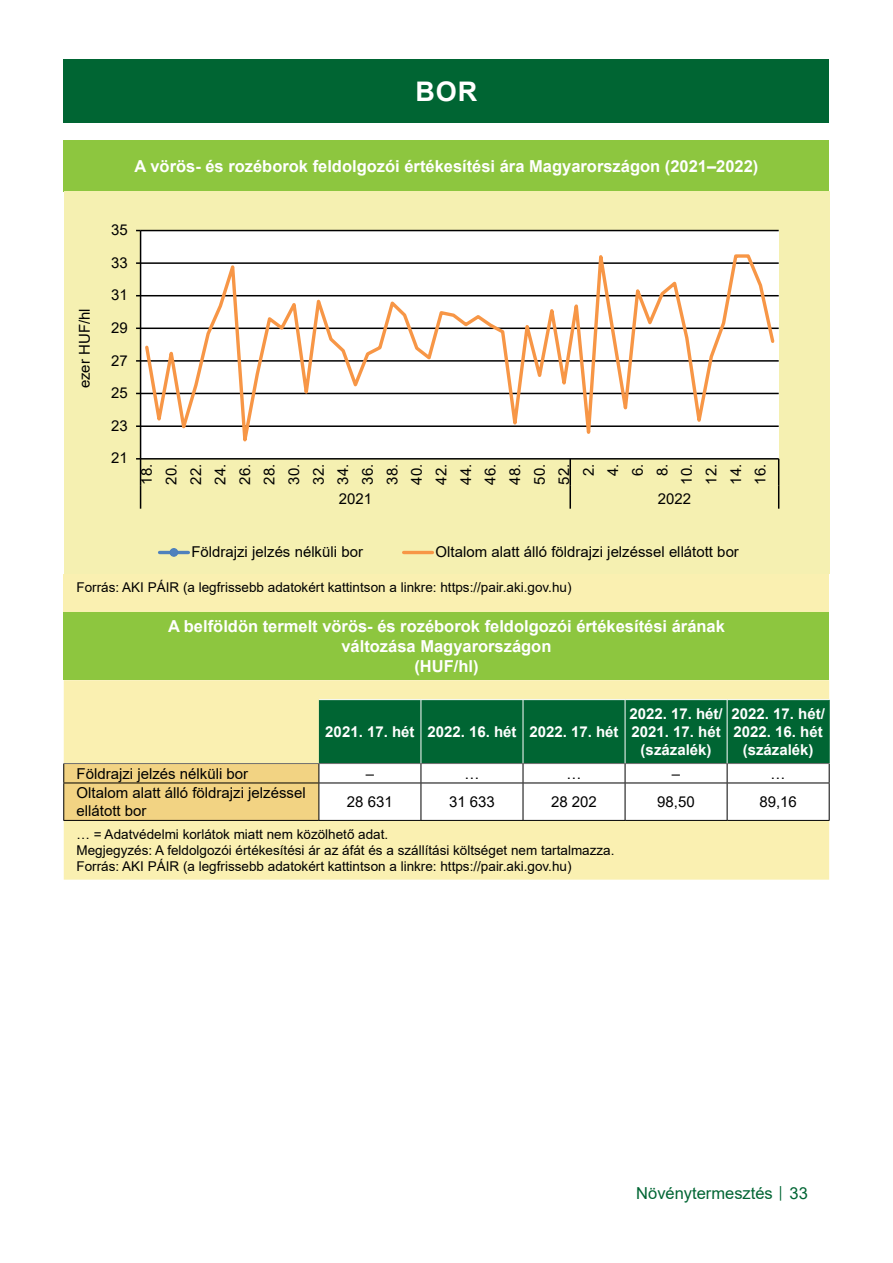
<style>
.page{position:relative;width:893px;height:1263px;background:#fff}
.page>*{position:absolute;margin:0;border:0;box-sizing:border-box;transform-origin:0 0}
.t1{font:700 27px "Arial";color:#fff}
.t2{font:700 16.5px/19.8px "Arial";color:#fff;text-align:center}
.t3{font:16.5px "Arial";color:#006533}
.t4{font:15px/24.6px "Arial";color:#000}
.t5{font:700 15px/18px "Arial";color:#fff;text-align:center}
.t6{font:13.5px/16.2px "Arial";color:#000}
.s1{font-size:12px}
</style>
<div class="page">
<div style="left:64px;top:60px;width:765px;height:63px;background:#006533"></div>
<div style="left:64px;top:611px;width:765px;height:69px;background:#8dc63f"></div>
<div style="left:64px;top:680px;width:765px;height:200px;background:#faf0b1"></div>
<hr style="left:319px;top:699px;width:102px;height:1px;background:#fff">
<hr style="left:421px;top:699px;width:102px;height:1px;background:#fff">
<hr style="left:523px;top:699px;width:102px;height:1px;background:#fff">
<hr style="left:625px;top:699px;width:102px;height:1px;background:#fff">
<hr style="left:727px;top:699px;width:102px;height:1px;background:#fff">
<hr style="left:63px;top:820px;width:256px;height:1px;background:#000">
<hr style="left:319px;top:820px;width:102px;height:1px;background:#000">
<hr style="left:421px;top:820px;width:102px;height:1px;background:#000">
<hr style="left:523px;top:820px;width:102px;height:1px;background:#000">
<hr style="left:625px;top:820px;width:102px;height:1px;background:#000">
<hr style="left:727px;top:820px;width:102px;height:1px;background:#000">
<svg style="left:63px;top:700px;width:767px;height:120px"></svg>
<hr style="left:63px;top:783px;width:256px;height:1px;background:#000">
<div style="left:64px;top:140px;width:765px;height:51px;background:#8dc63f"></div>
<div style="left:64px;top:574px;width:765px;height:37px;background:#faf0b1"></div>
<div style="left:64px;top:191px;width:765px;height:383px;background:#f5f0b1"></div>
<hr style="left:141px;top:425px;width:638px;height:2px;background:#000">
<hr style="left:141px;top:393px;width:638px;height:1px;background:#000">
<hr style="left:141px;top:360px;width:638px;height:2px;background:#000">
<hr style="left:141px;top:328px;width:638px;height:1px;background:#000">
<hr style="left:141px;top:295px;width:638px;height:1px;background:#000">
<hr style="left:141px;top:262px;width:638px;height:2px;background:#000">
<hr style="left:141px;top:230px;width:638px;height:1px;background:#000">
<hr style="left:140px;top:231px;width:1px;height:228px;background:#000">
<hr style="left:141px;top:458px;width:638px;height:2px;background:#000">
<hr style="left:569px;top:459px;width:2px;height:27px;background:#000">
<svg style="left:136px;top:458px;width:5px;height:51px"></svg>
<hr style="left:569px;top:486px;width:2px;height:23px;background:#000">
<svg style="left:778px;top:460px;width:1px;height:49px"></svg>
<svg style="left:143px;top:229px;width:634px;height:244px;background:#f2ece3"></svg>
<hr style="left:160px;top:551px;width:28px;height:3px;background:#4f81bd">
<div style="left:170px;top:549px;width:8px;height:7px;background:#4f81bd;border-radius:50%"></div>
<div style="left:170px;top:548px;width:8px;height:9px;border:1px solid #4a7ebb;border-radius:50%"></div>
<hr style="left:404px;top:551px;width:28px;height:3px;background:#f79646">
<h1 class="t1" style="left:416px;top:73px;width:63px">BOR</h1>
<p class="t2" style="left:135px;top:156px;width:625px">A vörös- és rozéborok feldolgozói értékesítési ára Magyarországon (2021–2022)</p>
<p class="t4" style="left:111px;top:217px;width:18px">35</p>
<p class="t4" style="left:111px;top:250px;width:18px">33</p>
<p class="t4" style="left:72px;top:388px;width:81px;rotate:-90deg">ezer HUF/hl</p>
<p class="t4" style="left:111px;top:283px;width:18px">31</p>
<p class="t4" style="left:111px;top:315px;width:18px">29</p>
<p class="t4" style="left:111px;top:348px;width:18px">27</p>
<p class="t4" style="left:111px;top:380px;width:18px">25</p>
<p class="t4" style="left:111px;top:413px;width:18px">23</p>
<p class="t4" style="left:111px;top:446px;width:18px">21</p>
<p class="t4" style="left:134px;top:485px;width:22px;text-align:center;rotate:-90deg">18.<br>20.<br>22.<br>24.<br>26.<br>28.<br>30.<br>32.<br>34.<br>36.<br>38.<br>40.<br>42.<br>44.<br>46.<br>48.<br>50.<br>52.<br>2.<br>4.<br>6.<br>8.<br>10.<br>12.<br>14.<br>16.</p>
<p class="t4" style="left:339px;top:487px;width:35px">2021</p>
<p class="t4" style="left:658px;top:487px;width:35px">2022</p>
<p class="t4" style="left:191px;top:539px;width:173px">Földrajzi jelzés nélküli bor</p>
<p class="t4" style="left:436px;top:539px;width:305px">Oltalom alatt álló földrajzi jelzéssel ellátott bor</p>
<p class="t6" style="left:77px;top:579px;width:496px">Forrás: AKI PÁIR (a legfrissebb adatokért kattintson a linkre: https://pair.aki.gov.hu)</p>
<p class="t2" style="left:168px;top:616px;width:558px">A belföldön termelt vörös- és rozéborok feldolgozói értékesítési árának változása Magyarországon<br>(HUF/hl)</p>
<p class="t5" style="left:325px;top:723px;width:295px">2021. 17. hét 2022. 16. hét 2022. 17. hét</p>
<p class="t4" style="left:77px;top:761px;width:173px">Földrajzi jelzés nélküli bor</p>
<p class="t4" style="left:366px;top:761px;width:10px">–</p>
<p class="t4" style="left:464px;top:761px;width:16px">…</p>
<p class="t4" style="left:566px;top:761px;width:16px">…</p>
<p class="t5" style="left:629px;top:705px;width:95px">2022. 17. hét/<br>2021. 17. hét (százalék)</p>
<p class="t5" style="left:731px;top:705px;width:95px">2022. 17. hét/<br>2022. 16. hét (százalék)</p>
<p class="t4" style="left:672px;top:761px;width:10px">–</p>
<p class="t4" style="left:771px;top:761px;width:16px">…</p>
<p class="t4" style="left:76px;top:784px;width:231px;line-height:18px">Oltalom alatt álló földrajzi jelzéssel ellátott bor</p>
<p class="t4" style="left:347px;top:789px;width:47px">28 631</p>
<p class="t4" style="left:449px;top:789px;width:47px">31 633</p>
<p class="t4" style="left:551px;top:789px;width:47px">28 202</p>
<p class="t4" style="left:657px;top:789px;width:39px">98,50</p>
<p class="t4" style="left:759px;top:789px;width:39px">89,16</p>
<p class="t6" style="left:77px;top:826px;width:539px">… = Adatvédelmi korlátok miatt nem közölhető adat.<br>Megjegyzés: A feldolgozói értékesítési ár az áfát és a szállítási költséget nem tartalmazza.<br>Forrás: AKI PÁIR (a legfrissebb adatokért kattintson a linkre: https://pair.aki.gov.hu)</p>
<p class="t3" style="left:636px;top:1182px;width:173px">Növénytermesztés <span class="s1">│</span> 33</p>
</div>
